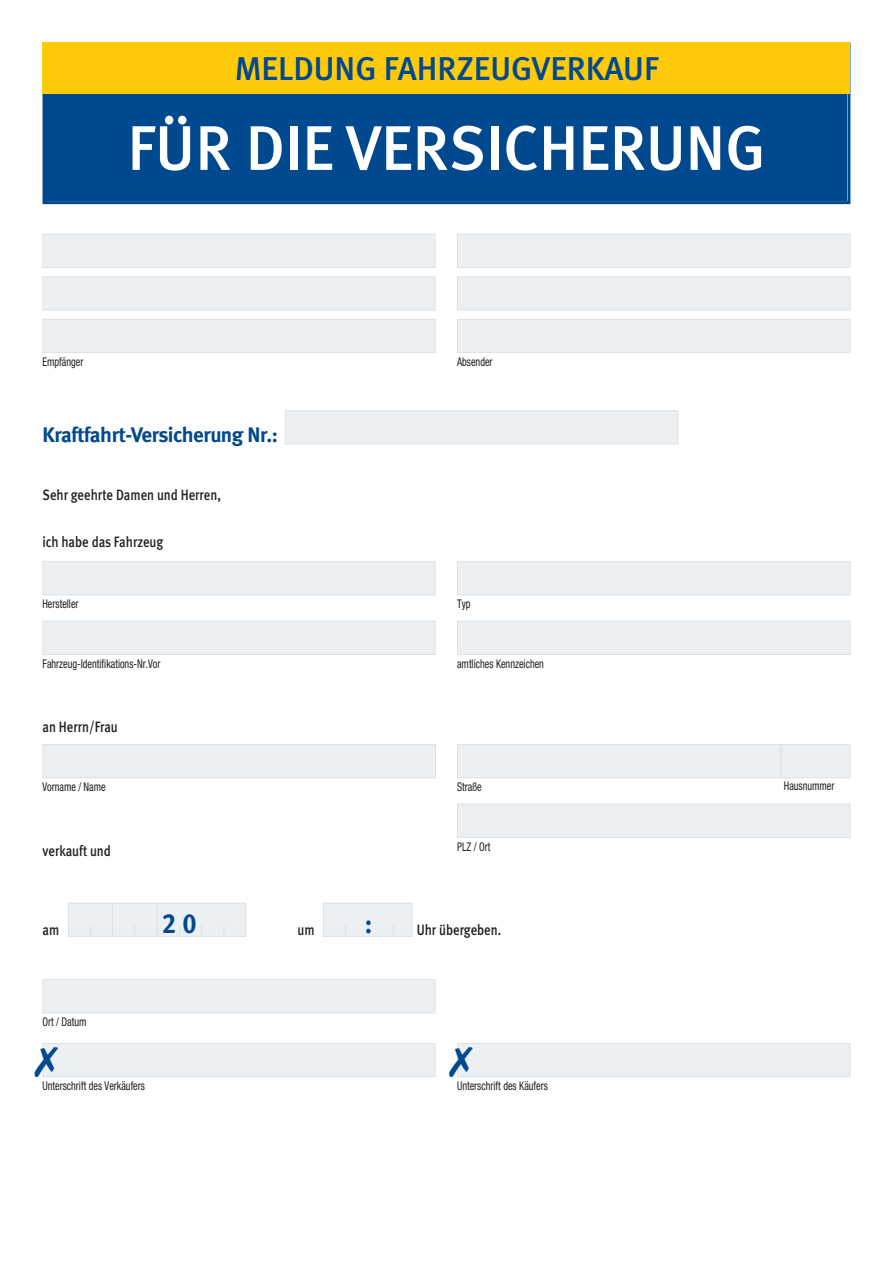
<style>
.page{position:relative;width:893px;height:1263px;background:#fff}
.page>*{position:absolute;margin:0;border:0;box-sizing:border-box;transform-origin:0 0}
.t1{font:63px "Meta Medium LF";color:#fff}
.t2{font:33px "Meta Medium LF";color:#01498e}
.t3{font:27.75px "Meta Bold LF";color:#01498e;scale:.92 1}
.t4{font:21px "Meta Bold LF";letter-spacing:-.02em;color:#01498e}
.t5{font:15px "Meta Medium LF";color:#231f20;scale:.85 1}
.t6{font:condensed 12px "Helvetica Neue";color:#231f20;scale:.85 1}
</style>
<div class="page">
<div style="left:46px;top:46px;width:801px;height:155px;background:#01498e"></div>
<div style="left:43px;top:43px;width:807px;height:161px;border:3px solid #01498e"></div>
<div style="left:43px;top:43px;width:807px;height:51px;background:#feca0a"></div>
<div style="left:43px;top:235px;width:392px;height:32px;background:#ecf0f3"></div>
<div style="left:43px;top:234px;width:392px;height:34px;border:1px solid #dae2e7"></div>
<div style="left:43px;top:277px;width:392px;height:33px;background:#ecf0f3"></div>
<div style="left:43px;top:276px;width:392px;height:34px;border:1px solid #dae2e7"></div>
<div style="left:43px;top:320px;width:392px;height:32px;background:#ecf0f3"></div>
<div style="left:43px;top:319px;width:392px;height:34px;border:1px solid #dae2e7"></div>
<div style="left:458px;top:235px;width:392px;height:32px;background:#ecf0f3"></div>
<div style="left:457px;top:234px;width:393px;height:34px;border:1px solid #dae2e7"></div>
<div style="left:458px;top:277px;width:392px;height:33px;background:#ecf0f3"></div>
<div style="left:457px;top:276px;width:393px;height:34px;border:1px solid #dae2e7"></div>
<div style="left:458px;top:320px;width:392px;height:32px;background:#ecf0f3"></div>
<div style="left:457px;top:319px;width:393px;height:34px;border:1px solid #dae2e7"></div>
<div style="left:286px;top:411px;width:391px;height:33px;background:#ecf0f3"></div>
<div style="left:285px;top:410px;width:393px;height:34px;border:1px solid #dae2e7"></div>
<div style="left:43px;top:562px;width:392px;height:33px;background:#ecf0f3"></div>
<div style="left:43px;top:561px;width:392px;height:34px;border:1px solid #dae2e7"></div>
<div style="left:458px;top:562px;width:392px;height:33px;background:#ecf0f3"></div>
<div style="left:457px;top:561px;width:393px;height:34px;border:1px solid #dae2e7"></div>
<div style="left:43px;top:622px;width:392px;height:32px;background:#ecf0f3"></div>
<div style="left:43px;top:621px;width:392px;height:34px;border:1px solid #dae2e7"></div>
<div style="left:458px;top:622px;width:392px;height:32px;background:#ecf0f3"></div>
<div style="left:457px;top:621px;width:393px;height:34px;border:1px solid #dae2e7"></div>
<div style="left:43px;top:980px;width:392px;height:32px;background:#ecf0f3"></div>
<div style="left:43px;top:979px;width:392px;height:34px;border:1px solid #dae2e7"></div>
<div style="left:43px;top:1044px;width:392px;height:32px;background:#ecf0f3"></div>
<div style="left:43px;top:1043px;width:392px;height:34px;border:1px solid #dae2e7"></div>
<div style="left:458px;top:1044px;width:392px;height:32px;background:#ecf0f3"></div>
<div style="left:457px;top:1043px;width:393px;height:34px;border:1px solid #dae2e7"></div>
<div style="left:69px;top:903px;width:176px;height:33px;background:#ecf0f3"></div>
<div style="left:68px;top:903px;width:178px;height:34px;border:1px solid #dae2e7"></div>
<svg style="left:90px;top:925px;width:1px;height:12px"></svg>
<hr style="left:112px;top:903px;width:1px;height:34px;background:#dae2e7">
<svg style="left:134px;top:925px;width:1px;height:12px"></svg>
<hr style="left:157px;top:903px;width:1px;height:34px;background:#dae2e7">
<svg style="left:201px;top:925px;width:1px;height:12px"></svg>
<div style="left:324px;top:903px;width:88px;height:33px;background:#ecf0f3"></div>
<div style="left:323px;top:903px;width:89px;height:34px;border:1px solid #dae2e7"></div>
<svg style="left:345px;top:925px;width:1px;height:12px"></svg>
<svg style="left:393px;top:925px;width:1px;height:12px"></svg>
<div style="left:43px;top:745px;width:392px;height:32px;background:#ecf0f3"></div>
<div style="left:43px;top:744px;width:393px;height:34px;border:1px solid #dae2e7"></div>
<div style="left:458px;top:745px;width:392px;height:32px;background:#ecf0f3"></div>
<div style="left:457px;top:744px;width:393px;height:34px;border:1px solid #dae2e7"></div>
<hr style="left:780px;top:744px;width:1px;height:33px;background:#dae2e7">
<div style="left:458px;top:804px;width:392px;height:33px;background:#ecf0f3"></div>
<div style="left:457px;top:804px;width:393px;height:34px;border:1px solid #dae2e7"></div>
<svg style="left:42px;top:1046px;width:16px;height:30px"></svg>
<svg style="left:457px;top:1046px;width:16px;height:30px"></svg>
<h2 class="t2" style="left:235px;top:57px;width:425px">MELDUNG FAHRZEUGVERKAUF</h2>
<h1 class="t1" style="left:127px;top:126px;width:639px">FÜR DIE VERSICHERUNG</h1>
<p class="t6" style="left:43px;top:357px;width:50px">Empfänger</p>
<p class="t6" style="left:457px;top:357px;width:43px">Absender</p>
<h3 class="t4" style="left:43px;top:427px;width:237px">Kraftfahrt-Versicherung Nr.:</h3>
<p class="t5" style="left:43px;top:490px;width:211px">Sehr geehrte Damen und Herren,</p>
<p class="t5" style="left:43px;top:536px;width:144px">ich habe das Fahrzeug</p>
<p class="t6" style="left:43px;top:600px;width:44px">Hersteller</p>
<p class="t6" style="left:457px;top:600px;width:17px">Typ</p>
<p class="t6" style="left:43px;top:659px;width:140px">Fahrzeug-Identifikations-Nr.Vor</p>
<p class="t6" style="left:457px;top:659px;width:104px">amtliches Kennzeichen</p>
<p class="t5" style="left:43px;top:722px;width:90px">an Herrn/Frau</p>
<p class="t6" style="left:43px;top:780px;width:76px">Vorname / Name</p>
<p class="t6" style="left:457px;top:782px;width:30px">Straße</p>
<p class="t6" style="left:784px;top:782px;width:61px">Hausnummer</p>
<p class="t5" style="left:43px;top:846px;width:82px">verkauft und</p>
<p class="t5" style="left:43px;top:925px;width:21px">am</p>
<p class="t6" style="left:43px;top:1017px;width:53px">Ort / Datum</p>
<h3 class="t3" style="left:162px;top:912px;width:39px">20</h3>
<p class="t6" style="left:457px;top:842px;width:41px">PLZ / Ort</p>
<p class="t5" style="left:298px;top:925px;width:22px">um</p>
<h3 class="t3" style="left:365px;top:912px;width:10px">:</h3>
<p class="t5" style="left:417px;top:925px;width:101px">Uhr übergeben.</p>
<p class="t6" style="left:43px;top:1081px;width:122px">Unterschrift des Verkäufers</p>
<p class="t6" style="left:457px;top:1081px;width:108px">Unterschrift des Käufers</p>
</div>
